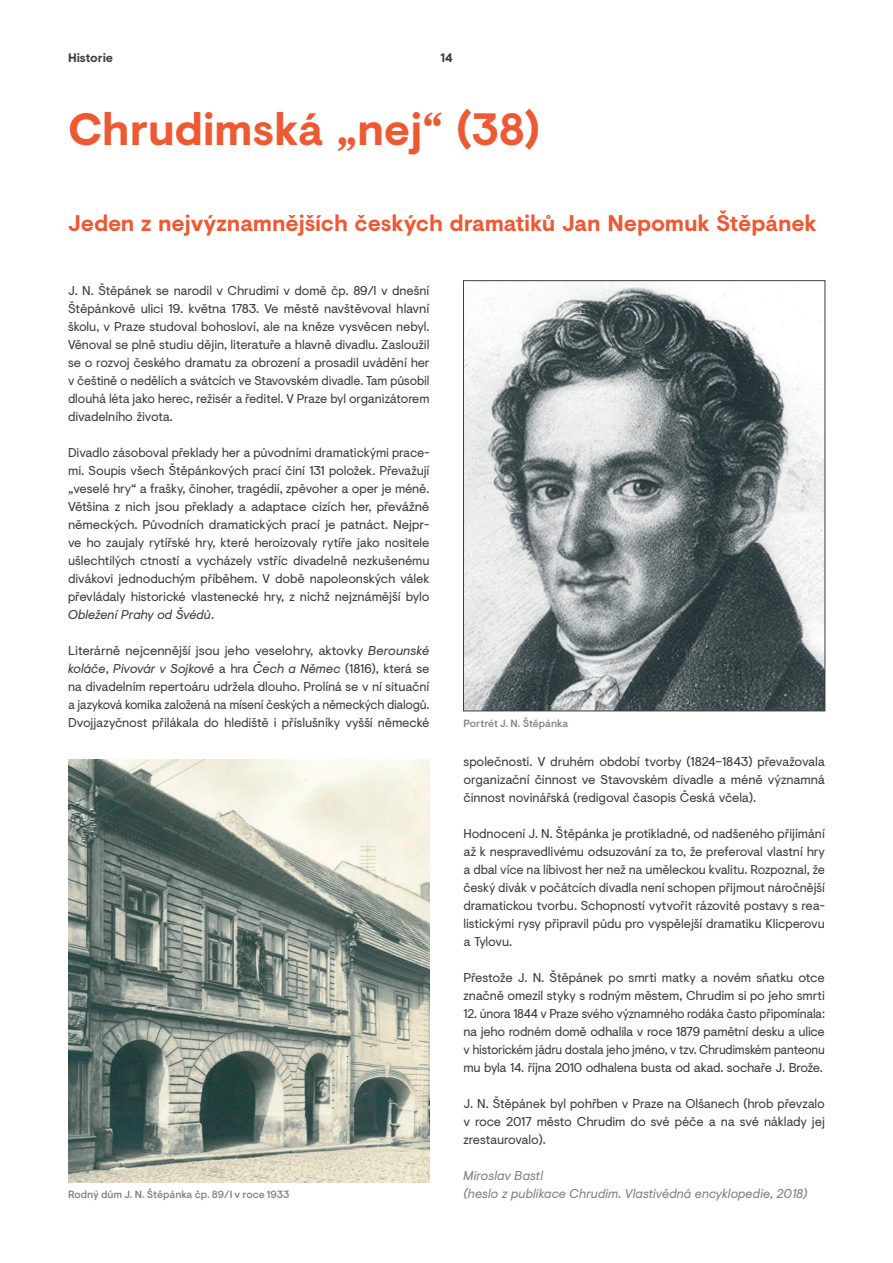
<style>
.page{position:relative;width:893px;height:1263px;background:#fff}
.page>*{position:absolute;margin:0;border:0;box-sizing:border-box;transform-origin:0 0}
.t1{font:700 45px "Visuelt";letter-spacing:-.005em;color:#ee5832}
.t2{font:700 22.5px "Visuelt";letter-spacing:-.005em;color:#ee5832}
.t3{font:12.75px/18px "Visuelt";letter-spacing:-.01em;color:#3e3e3f;text-align:justify}
.t4{font:italic 12.75px "Visuelt";letter-spacing:-.005em;color:#808285}
.t5{font:700 12.3px "Visuelt";letter-spacing:-.01em;color:#3e3e3f}
.t6{font:500 10.5px "Visuelt Pro";color:#808285}
.s1{font-style:italic}
</style>
<div class="page">
<img style="left:68px;top:759px;width:361px;height:423px">
<img style="left:465px;top:282px;width:358px;height:427px">
<div style="left:463px;top:280px;width:362px;height:431px;border:1px solid #3e3e3f"></div>
<p class="t5" style="left:68px;top:49px;width:47px">Historie</p>
<p class="t5" style="left:440px;top:49px;width:14px">14</p>
<h1 class="t1" style="left:68px;top:95px;width:474px">Chrudimská „nej“ (38)</h1>
<h2 class="t2" style="left:68px;top:207px;width:750px">Jeden z nejvýznamnějších českých dramatiků Jan Nepomuk Štěpánek</h2>
<p class="t3" style="left:68px;top:281px;width:363px">J. N. Štěpánek se narodil v Chrudimi v domě čp. 89/I v dnešní Štěpánkově ulici 19. května 1783. Ve městě navštěvoval hlavní školu, v Praze studoval bohosloví, ale na kněze vysvěcen nebyl.<br>Věnoval se plně studiu dějin, literatuře a hlavně divadlu. Zasloužil se o rozvoj českého dramatu za obrození a prosadil uvádění her v češtině o nedělích a svátcích ve Stavovském divadle. Tam působil dlouhá léta jako herec, režisér a ředitel. V Praze byl organizátorem divadelního života.</p>
<p class="t3" style="left:68px;top:443px;width:363px">Divadlo zásoboval překlady her a původními dramatickými prace&shy;mi. Soupis všech Štěpánkových prací činí 131 položek. Převažují „veselé hry“ a frašky, činoher, tragédií, zpěvoher a oper je méně.<br>Většina z nich jsou překlady a adaptace cizích her, převážně německých. Původních dramatických prací je patnáct. Nejpr&shy;ve ho zaujaly rytířské hry, které heroizovaly rytíře jako nositele ušlechtilých ctností a vycházely vstříc divadelně nezkušenému divákovi jednoduchým příběhem. V době napoleonských válek převládaly historické vlastenecké hry, z nichž nejznámější bylo <span class="s1">Obležení Prahy od Švédů</span>.</p>
<p class="t3" style="left:68px;top:641px;width:363px">Literárně nejcennější jsou jeho veselohry, aktovky <span class="s1">Berounské koláče</span>, <span class="s1">Pivovár v Sojkově</span> a hra <span class="s1">Čech a Němec</span> (1816), která se na divadelním repertoáru udržela dlouho. Prolíná se v ní situační a jazyková komika založená na mísení českých a německých dialogů.<br>Dvojjazyčnost přilákala do hlediště i příslušníky vyšší německé</p>
<p class="t6" style="left:463px;top:717px;width:106px">Portrét J. N. Štěpánka</p>
<p class="t3" style="left:463px;top:752px;width:363px">společnosti. V druhém období tvorby (1824–1843) převažovala organizační činnost ve Stavovském divadle a méně významná činnost novinářská (redigoval časopis Česká včela).</p>
<p class="t3" style="left:463px;top:824px;width:363px">Hodnocení J. N. Štěpánka je protikladné, od nadšeného přijímání až k nespravedlivému odsuzování za to, že preferoval vlastní hry a dbal více na líbivost her než na uměleckou kvalitu. Rozpoznal, že český divák v počátcích divadla není schopen přijmout náročnější dramatickou tvorbu. Schopností vytvořit rázovité postavy s rea&shy;listickými rysy připravil půdu pro vyspělejší dramatiku Klicperovu a Tylovu.</p>
<p class="t3" style="left:463px;top:968px;width:363px">Přestože J. N. Štěpánek po smrti matky a novém sňatku otce značně omezil styky s rodným městem, Chrudim si po jeho smrti</p>
<p class="t3" style="left:463px;top:1004px;width:363px">12. února 1844 v Praze svého významného rodáka často připomínala: na jeho rodném domě odhalila v roce 1879 pamětní desku a ulice v historickém jádru dostala jeho jméno, v tzv. Chrudimském panteonu mu byla 14. října 2010 odhalena busta od akad. sochaře J. Brože.</p>
<p class="t3" style="left:463px;top:1094px;width:363px">J. N. Štěpánek byl pohřben v Praze na Olšanech (hrob převzalo v roce 2017 město Chrudim do své péče a na své náklady jej zrestaurovalo).</p>
<p class="t4" style="left:463px;top:1166px;width:81px">Miroslav Bastl</p>
<p class="t6" style="left:68px;top:1188px;width:223px">Rodný dům J. N. Štěpánka čp. 89/I v roce 1933</p>
<p class="t4" style="left:463px;top:1184px;width:346px">(heslo z publikace Chrudim. Vlastivědná encyklopedie, 2018)</p>
</div>
